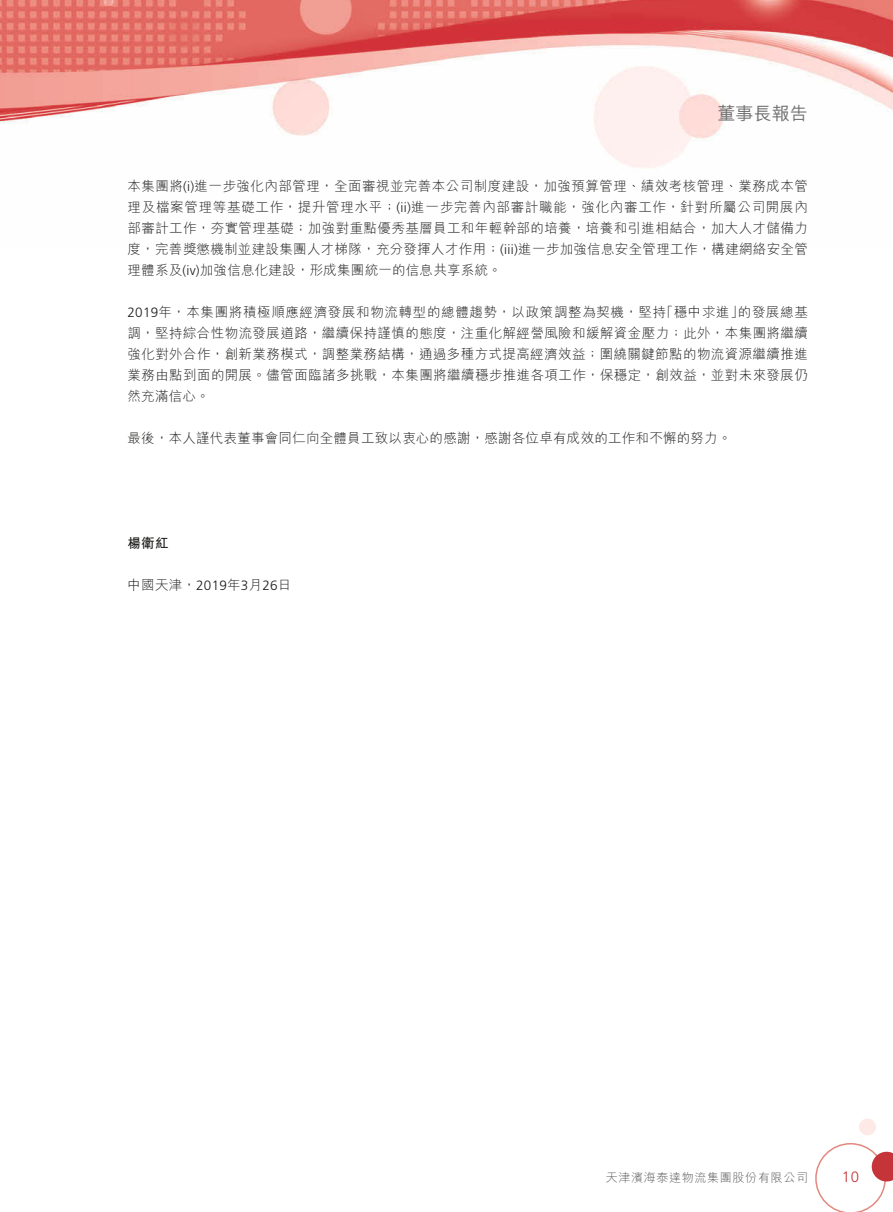
<style>
.page{position:relative;width:893px;height:1212px;background:#fff}
.page>*{position:absolute;margin:0;border:0;box-sizing:border-box;transform-origin:0 0}
.t1{font:500 18px "M Hei HK";letter-spacing:.005em;color:#6f6f6f}
.t2{font:300 15px "Frutiger LT Std";color:#c53438}
.t3{font:300 13.5px/21px "M Hei HK";letter-spacing:.03em;color:#1c1c1b;text-align:justify}
.t4{font:700 13.5px "M Hei HK";color:#1c1c1b}
.t5{font:300 12px "M Hei HK";letter-spacing:.055em;color:#575756}
.s1{font-family:"Frutiger LT Std"}
</style>
<div class="page">
<img style="left:0;top:0;width:893px;height:168px">
<svg style="left:815px;top:1143px;width:78px;height:69px"></svg>
<div style="left:859px;top:1118px;width:17px;height:17px;background:#fdeae7;border-radius:50%"></div>
<h1 class="t1" style="left:717px;top:101px;width:92px">董事長報告</h1>
<p class="t3" style="left:128px;top:175px;width:682px">本集團將 <span class="s1">)i(</span> 進一步強化內部管理，全面審視並完善本公司制度建設，加強預算管理、績效考核管理、業務成本管理及檔案管理等基礎工作，提升管理水平；<span class="s1">( )i i</span> 進一步完善內部審計職能，強化內審工作，針對所屬公司開展內部審計工作，夯實管理基礎；加強對重點優秀基層員工和年輕幹部的培養，培養和引進相結合，加大人才儲備力度，完善獎懲機制並建設集團人才梯隊，充分發揮人才作用；<span class="s1">(iii)</span>進一步加強信息安全管理工作，構建網絡安全管理體系及 <span class="s1">i v( )</span>加強信息化建設，形成集團統一的信息共享系統。</p>
<p class="t3" style="left:738px;top:301px;width:72px">的發展總基</p>
<p class="t3" style="left:128px;top:301px;width:682px;text-align:left"><span class="s1">2019</span>年，本集團將積極順應經濟發展和物流轉型的總體趨勢，以政策調整為契機，堅持<br>調，堅持綜合性物流發展道路，繼續保持謹慎的態度，注重化解經營風險和緩解資金壓力；此外，本集團將繼續強化對外合作，創新業務模式，調整業務結構，通過多種方式提高經濟效益；圍繞關鍵節點的物流資源繼續推進業務由點到面的開展。儘管面臨諸多挑戰，本集團將繼續穩步推進各項工作，保穩定，創效益，並對未來發展仍然充滿信心。</p>
<p class="t3" style="left:128px;top:427px;width:605px">最後，本人謹代表董事會同仁向全體員工致以衷心的感謝，感謝各位卓有成效的工作和不懈的努力。</p>
<p class="t3" style="left:660px;top:301px;width:86px">「穩中求進」</p>
<p class="t4" style="left:128px;top:533px;width:42px">楊衛紅</p>
<p class="t3" style="left:128px;top:574px;width:165px">中國天津，<span class="s1">2019</span>年月<span class="s1">3 26</span>日</p>
<p class="t5" style="left:606px;top:1169px;width:204px">天津濱海泰達物流集團股份有限公司</p>
<p class="t2" style="left:842px;top:1168px;width:19px">10</p>
</div>
